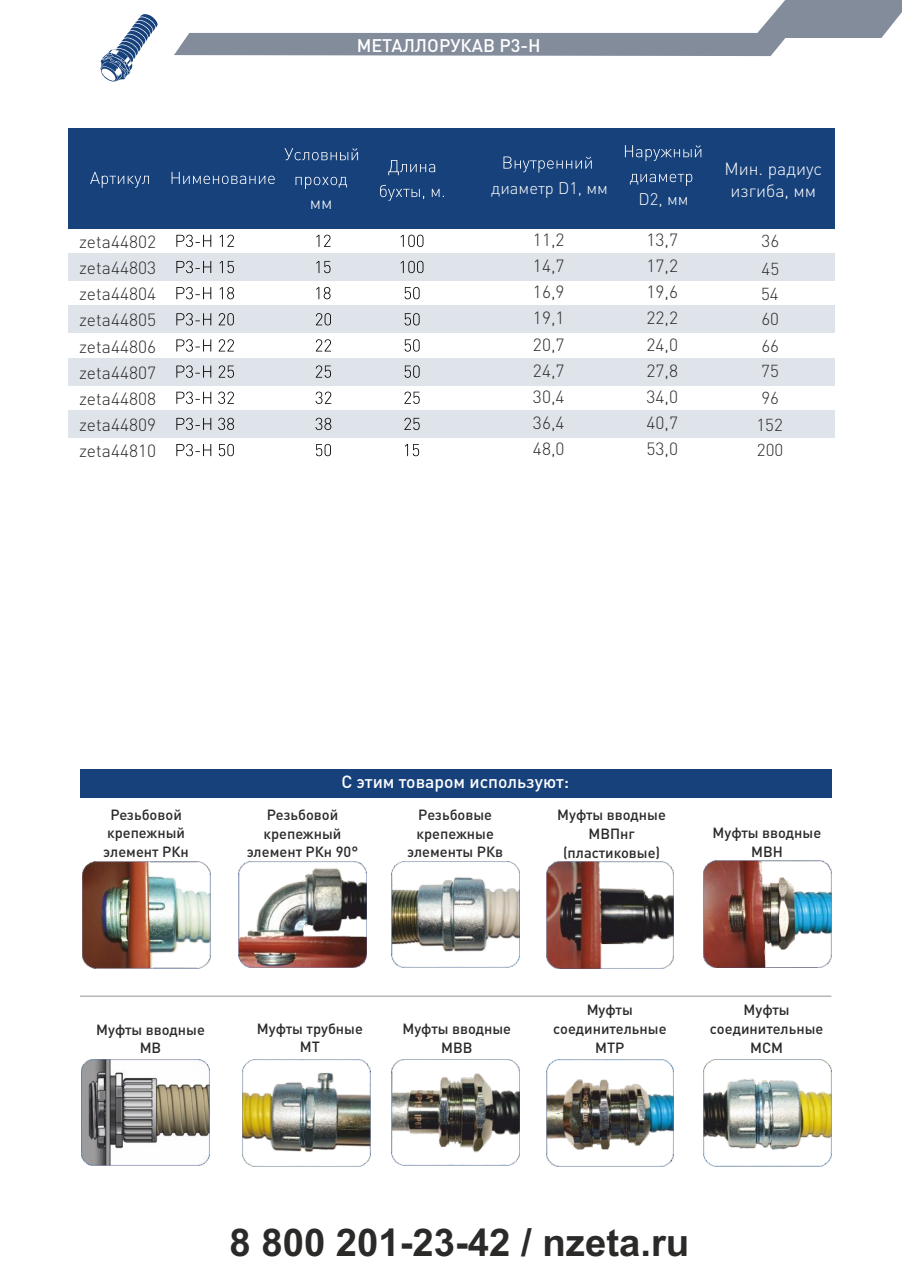
<style>
.page{position:relative;width:902px;height:1274px;background:#fff}
.page>*{position:absolute;margin:0;border:0;box-sizing:border-box;transform-origin:0 0}
.t1{font:700 38.32px "Arial";color:#2b2a29}
.t2{font:500 18.03px "DIN Pro";color:#fefefe}
.t3{font:300 17.5px/26.1px "DIN Pro";color:#2b2a29;text-align:justify}
.t4{font:500 17.5px "DIN Pro";color:#fefefe}
.t5{font:300 17.5px/22.4px "DIN Pro";color:#fefefe;text-align:center}
.t6{font:300 17.15px/26.1px "DIN Pro";color:#2b2a29}
.t7{font:300 16.62px "DIN Pro";color:#fefefe}
.t8{font:500 14.7px/18.7px "DIN Pro";color:#2b2a29;text-align:center}
</style>
<div class="page">
<img style="left:82px;top:861px;width:128px;height:107px">
<div style="left:80px;top:769px;width:751px;height:28px;background:#17417b"></div>
<img style="left:238px;top:861px;width:128px;height:107px">
<img style="left:546px;top:862px;width:127px;height:106px">
<img style="left:703px;top:860px;width:127px;height:107px">
<img style="left:391px;top:861px;width:128px;height:107px">
<img style="left:391px;top:1059px;width:128px;height:107px">
<img style="left:546px;top:1059px;width:127px;height:107px">
<img style="left:703px;top:1059px;width:127px;height:107px">
<hr style="left:80px;top:996px;width:751px;height:1px;background:#adadae">
<img style="left:242px;top:1060px;width:128px;height:107px">
<img style="left:81px;top:1059px;width:128px;height:107px">
<svg style="left:100px;top:14px;width:58px;height:68px"></svg>
<div style="left:68px;top:128px;width:767px;height:100px;background:#17417b"></div>
<div style="left:68px;top:253px;width:767px;height:28px;background:#dfe4eb"></div>
<div style="left:68px;top:306px;width:767px;height:27px;background:#dfe4eb"></div>
<div style="left:68px;top:358px;width:767px;height:27px;background:#dfe4eb"></div>
<div style="left:68px;top:410px;width:767px;height:28px;background:#dfe4eb"></div>
<svg style="left:90px;top:172px;width:59px;height:16px"></svg>
<svg style="left:171px;top:172px;width:104px;height:12px"></svg>
<svg style="left:284px;top:148px;width:74px;height:12px"></svg>
<svg style="left:295px;top:177px;width:52px;height:12px"></svg>
<svg style="left:388px;top:160px;width:47px;height:15px"></svg>
<svg style="left:380px;top:185px;width:64px;height:16px"></svg>
<svg style="left:176px;top:235px;width:58px;height:12px"></svg>
<svg style="left:316px;top:235px;width:14px;height:12px"></svg>
<svg style="left:400px;top:235px;width:23px;height:12px"></svg>
<svg style="left:176px;top:261px;width:58px;height:12px"></svg>
<svg style="left:316px;top:261px;width:14px;height:12px"></svg>
<svg style="left:400px;top:261px;width:23px;height:12px"></svg>
<svg style="left:176px;top:287px;width:58px;height:12px"></svg>
<svg style="left:316px;top:287px;width:14px;height:12px"></svg>
<svg style="left:404px;top:287px;width:15px;height:12px"></svg>
<svg style="left:176px;top:313px;width:58px;height:12px"></svg>
<svg style="left:316px;top:313px;width:15px;height:12px"></svg>
<svg style="left:404px;top:313px;width:15px;height:12px"></svg>
<svg style="left:176px;top:339px;width:58px;height:13px"></svg>
<svg style="left:316px;top:339px;width:15px;height:13px"></svg>
<svg style="left:404px;top:339px;width:15px;height:13px"></svg>
<svg style="left:176px;top:365px;width:58px;height:13px"></svg>
<svg style="left:316px;top:365px;width:15px;height:13px"></svg>
<svg style="left:404px;top:365px;width:15px;height:13px"></svg>
<svg style="left:176px;top:392px;width:58px;height:12px"></svg>
<svg style="left:315px;top:392px;width:16px;height:12px"></svg>
<svg style="left:404px;top:392px;width:15px;height:12px"></svg>
<svg style="left:176px;top:418px;width:58px;height:12px"></svg>
<svg style="left:315px;top:418px;width:16px;height:12px"></svg>
<svg style="left:404px;top:418px;width:15px;height:12px"></svg>
<svg style="left:176px;top:444px;width:58px;height:12px"></svg>
<svg style="left:316px;top:444px;width:15px;height:12px"></svg>
<svg style="left:405px;top:444px;width:14px;height:12px"></svg>
<svg style="left:503px;top:157px;width:88px;height:16px"></svg>
<svg style="left:624px;top:145px;width:77px;height:16px"></svg>
<svg style="left:629px;top:174px;width:63px;height:12px"></svg>
<svg style="left:174px;top:0;width:727px;height:56px"></svg>
<p class="t3" style="left:79px;top:230px;width:78px">zeta44802 zeta44803 zeta44804 zeta44805 zeta44806 zeta44807 zeta44808 zeta44809 zeta44810</p>
<p class="t2" style="left:356px;top:38px;width:185px">МЕТАЛЛОРУКАВ Р3-Н</p>
<p class="t5" style="left:310px;top:193px;width:24px">мм</p>
<p class="t7" style="left:491px;top:181px;width:118px">диаметр D1, мм</p>
<p class="t7" style="left:638px;top:193px;width:51px">D2, мм</p>
<p class="t3" style="left:533px;top:228px;width:33px">11,2<br>14,7<br>16,9<br>19,1<br>20,7<br>24,7<br>30,4<br>36,4<br>48,0</p>
<p class="t3" style="left:646px;top:228px;width:33px">13,7<br>17,2<br>19,6<br>22,2<br>24,0<br>27,8<br>34,0<br>40,7<br>53,0</p>
<p class="t5" style="left:724px;top:159px;width:99px">Мин. радиус изгиба, мм</p>
<p class="t6" style="left:761px;top:229px;width:19px;line-height:27.5px">36<br>45</p>
<p class="t6" style="left:760px;top:282px;width:19px;text-align:justify">54<br>60<br>66</p>
<p class="t6" style="left:756px;top:359px;width:28px;line-height:27.1px">75<br>96<br>152</p>
<p class="t6" style="left:756px;top:439px;width:28px">200</p>
<p class="t4" style="left:341px;top:774px;width:229px">С этим товаром используют:</p>
<p class="t8" style="left:103px;top:807px;width:87px">Резьбовой крепежный элемент РКн</p>
<p class="t8" style="left:247px;top:807px;width:113px">Резьбовой крепежный элемент РКн 90°</p>
<p class="t8" style="left:407px;top:807px;width:98px">Резьбовые крепежные элементы РКв</p>
<p class="t8" style="left:557px;top:807px;width:110px">Муфты вводные<br>МВПнг (пластиковые)</p>
<p class="t8" style="left:712px;top:825px;width:110px">Муфты вводные<br>МВН</p>
<p class="t8" style="left:96px;top:1021px;width:110px">Муфты вводные<br>МВ</p>
<p class="t8" style="left:257px;top:1021px;width:107px">Муфты трубные<br>МТ</p>
<p class="t8" style="left:402px;top:1021px;width:110px">Муфты вводные<br>МВВ</p>
<p class="t8" style="left:553px;top:1002px;width:115px">Муфты соединительные<br>МТР</p>
<p class="t8" style="left:709px;top:1002px;width:115px">Муфты соединительные<br>МСМ</p>
<h1 class="t1" style="left:229px;top:1228px;width:461px">8 800 201-23-42 / nzeta.ru</h1>
</div>
